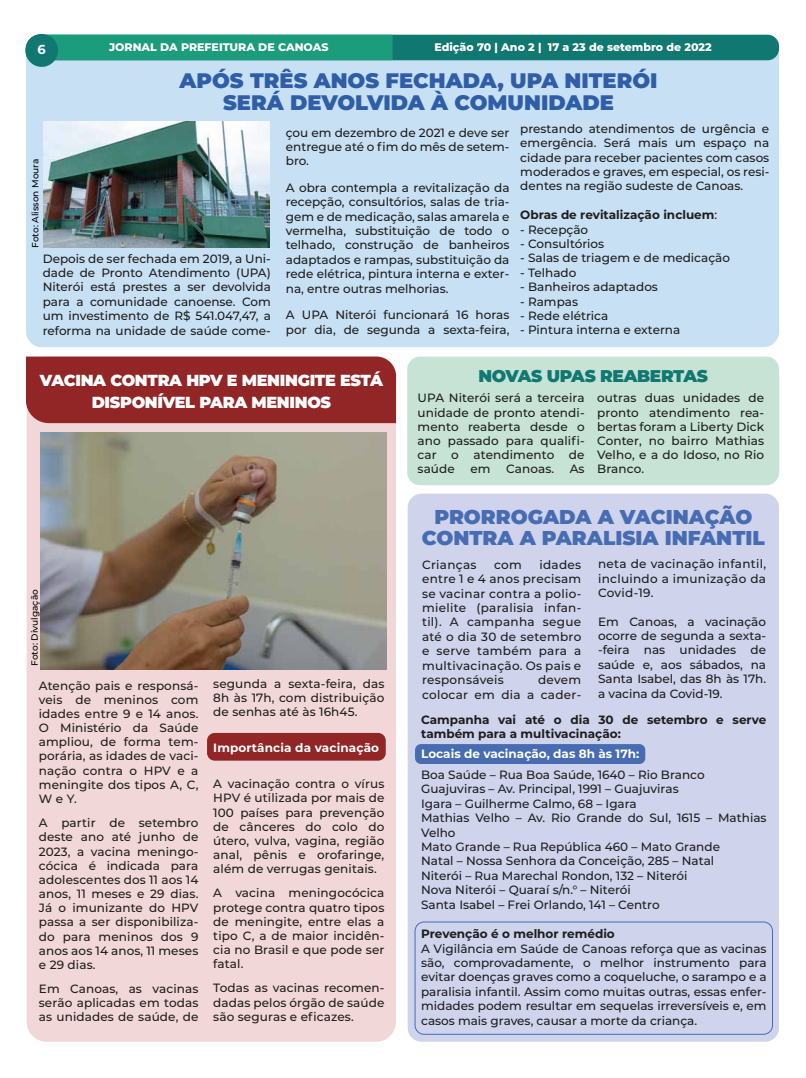
<style>
.page{position:relative;width:806px;height:1078px;background:#fff}
.page>*{position:absolute;margin:0;border:0;box-sizing:border-box;transform-origin:0 0}
.t1{font:900 21px/22px "Montserrat";color:#2f5ea6;text-align:center}
.t2{font:900 20px/21px "Montserrat";color:#476cb1;text-align:center}
.t3{font:900 17px "Montserrat";letter-spacing:-.02em;color:#107871}
.t4{font:900 16px "Montserrat";letter-spacing:-.02em;color:#fff}
.t5{font:700 13px "Montserrat";color:#fff}
.t6{font:500 12px/14.4px "Montserrat";color:#1d1d1b;text-align:justify}
.t7{font:700 12px/14.4px "Montserrat";color:#1d1d1b}
.t8{font:700 12px "Montserrat";letter-spacing:.005em;color:#fff}
.t9{font:500 12px/14.4px "Montserrat";letter-spacing:.025em;color:#1d1d1b;text-align:right}
.t10{font:800 11px "Montserrat";color:#fff}
.t11{font:500 9px "Montserrat";color:#000}
.s1{font-weight:500}
</style>
<div class="page">
<div style="left:26px;top:38px;width:752px;height:309px;background:#c8e0f4;border-radius:16px"></div>
<svg style="left:26px;top:35px;width:752px;height:25px;background:#168975"></svg>
<div style="left:25px;top:34px;width:33px;height:33px;background:#107871;border-radius:50%"></div>
<div style="left:27px;top:356px;width:369px;height:685px;background:#f1d7d7;border-radius:20px"></div>
<div style="left:407px;top:493px;width:371px;height:548px;background:#cfd3ec;border-radius:14px"></div>
<div style="left:407px;top:356px;width:371px;height:129px;background:#c6e3d5;border-radius:13px"></div>
<div style="left:26px;top:356px;width:370px;height:67px;background:#922526"></div>
<img style="left:43px;top:121px;width:226px;height:126px">
<div style="left:207px;top:732px;width:178px;height:28px;background:#922526;border-radius:8px"></div>
<div style="left:415px;top:744px;width:230px;height:19px;background:#476cb1;border-radius:6px"></div>
<div style="left:414px;top:921px;width:358px;height:113px;border:1px solid #476cb1;border-radius:9px"></div>
<img style="left:40px;top:433px;width:346px;height:236px">
<p class="t5" style="left:38px;top:40px;width:10px">6</p>
<p class="t10" style="left:109px;top:39px;width:221px">JORNAL DA PREFEITURA DE CANOAS</p>
<p class="t10" style="left:434px;top:39px;width:278px">Edição 70 | Ano 2 | 17 a 23 de setembro de 2022</p>
<h1 class="t1" style="left:179px;top:68px;width:479px">APÓS TRÊS ANOS FECHADA, UPA NITERÓI<br>SERÁ DEVOLVIDA À COMUNIDADE</h1>
<p class="t11" style="left:29px;top:248px;width:91px;rotate:-90deg">Foto: Alisson Moura</p>
<p class="t6" style="left:43px;top:250px;width:229px">Depois de ser fechada em 2019, a Uni&shy;dade de Pronto Atendimento (UPA)<br>Niterói está prestes a ser devolvida para a comunidade canoense. Com um investimento de R$ 541.047,47, a reforma na unidade de saúde come-</p>
<p class="t6" style="left:286px;top:125px;width:225px">çou em dezembro de 2021 e deve ser entregue até o fim do mês de setem&shy;bro.</p>
<p class="t6" style="left:286px;top:180px;width:225px">A obra contempla a revitalização da recepção, consultórios, salas de tria&shy;gem e de medicação, salas amarela e vermelha, substituição de todo o telhado, construção de banheiros adaptados e rampas, substituição da rede elétrica, pintura interna e exter&shy;na, entre outras melhorias.</p>
<p class="t6" style="left:286px;top:307px;width:225px">A UPA Niterói funcionará 16 horas por dia, de segunda a sexta-feira,</p>
<p class="t6" style="left:520px;top:121px;width:250px">prestando atendimentos de urgência e emergência. Será mais um espaço na cidade para receber pacientes com casos moderados e graves, em especial, os resi&shy;dentes na região sudeste de Canoas.</p>
<p class="t7" style="left:520px;top:207px;width:198px">Obras de revitalização incluem<span class="s1">:</span></p>
<p class="t6" style="left:520px;top:221px;width:69px">- Recepção</p>
<p class="t6" style="left:520px;top:236px;width:85px">- Consultórios</p>
<p class="t6" style="left:520px;top:250px;width:211px">- Salas de triagem e de medicação</p>
<p class="t6" style="left:520px;top:265px;width:58px">- Telhado</p>
<p class="t6" style="left:520px;top:279px;width:139px">- Banheiros adaptados</p>
<p class="t6" style="left:520px;top:293px;width:59px">- Rampas</p>
<p class="t6" style="left:520px;top:308px;width:89px">- Rede elétrica</p>
<p class="t6" style="left:520px;top:322px;width:161px">- Pintura interna e externa</p>
<h3 class="t4" style="left:40px;top:368px;width:344px">VACINA CONTRA HPV E MENINGITE ESTÁ</h3>
<h3 class="t3" style="left:478px;top:363px;width:231px">NOVAS UPAS REABERTAS</h3>
<h3 class="t4" style="left:92px;top:390px;width:241px">DISPONÍVEL PARA MENINOS</h3>
<p class="t6" style="left:417px;top:390px;width:168px">UPA Niterói será a terceira unidade de pronto atendi&shy;mento reaberta desde o ano passado para qualifi&shy;car o atendimento de saúde</p>
<p class="t6" style="left:596px;top:390px;width:168px">outras duas unidades de pronto atendimento rea&shy;bertas foram a Liberty Dick Conter, no bairro Mathias Velho, e a do Idoso, no Rio Branco.</p>
<p class="t6" style="left:470px;top:461px;width:22px">em</p>
<p class="t6" style="left:505px;top:461px;width:50px">Canoas.</p>
<p class="t6" style="left:569px;top:461px;width:16px">As</p>
<p class="t11" style="left:28px;top:665px;width:78px;rotate:-90deg">Foto: Divulgação</p>
<p class="t6" style="left:39px;top:677px;width:161px">Atenção pais e responsá&shy;veis de meninos com idades entre 9 e 14 anos.<br>O Ministério da Saúde ampliou, de forma tem&shy;porária, as idades de vaci&shy;nação contra o HPV e a meningite dos tipos A, C, W e Y.</p>
<p class="t6" style="left:39px;top:815px;width:161px">A partir de setembro deste ano até junho de 2023, a vacina meningo&shy;cócica é indicada para adolescentes dos 11 aos 14 anos, 11 meses e 29 dias.<br>Já o imunizante do HPV passa a ser disponibiliza&shy;do para meninos dos 9 anos aos 14 anos, 11 meses e 29 dias.</p>
<p class="t6" style="left:39px;top:980px;width:161px">Em Canoas, as vacinas serão aplicadas em todas as unidades de saúde, de</p>
<p class="t6" style="left:213px;top:675px;width:172px">segunda a sexta-feira, das 8h às 17h, com distribuição de senhas até às 16h45.</p>
<p class="t8" style="left:213px;top:739px;width:167px">Importância da vacinação</p>
<p class="t6" style="left:213px;top:776px;width:172px">A vacinação contra o vírus HPV é utilizada por mais de 100 países para prevenção de cânceres do colo do útero, vulva, vagina, região anal, pênis e orofaringe, além de verrugas genitais.</p>
<p class="t6" style="left:213px;top:885px;width:172px">A vacina meningocócica protege contra quatro tipos de meningite, entre elas a tipo C, a de maior incidên&shy;cia no Brasil e que pode ser fatal.</p>
<p class="t6" style="left:213px;top:980px;width:172px">Todas as vacinas recomen&shy;dadas pelos órgão de saúde são seguras e eficazes.</p>
<h2 class="t2" style="left:421px;top:505px;width:344px">PRORROGADA A VACINAÇÃO<br>CONTRA A PARALISIA INFANTIL</h2>
<p class="t6" style="left:422px;top:556px;width:161px;text-indent:117px">idades entre 1 e 4 anos precisam se vacinar contra a polio&shy;mielite (paralisia infan&shy;til). A campanha segue até o dia 30 de setembro e serve também para a multivacinação. Os pais e responsáveis</p>
<p class="t9" style="left:422px;top:556px;width:56px">Crianças</p>
<p class="t6" style="left:494px;top:556px;width:29px">com</p>
<p class="t9" style="left:422px;top:672px;width:161px">devem<br>colocar em dia a cader-</p>
<p class="t6" style="left:597px;top:556px;width:169px">neta de vacinação infantil, incluindo a imunização da Covid-19.</p>
<p class="t6" style="left:597px;top:613px;width:169px">Em Canoas, a vacinação ocorre de segunda a sexta--feira nas unidades de saúde e, aos sábados, na Santa Isabel, das 8h às 17h. a vacina da Covid-19.</p>
<p class="t7" style="left:421px;top:711px;width:346px">Campanha vai até o dia 30 de setembro e serve também para a multivacinação:</p>
<p class="t8" style="left:421px;top:745px;width:219px">Locais de vacinação, das 8h às 17h:</p>
<p class="t6" style="left:421px;top:766px;width:346px;text-align:left">Boa Saúde – Rua Boa Saúde, 1640 – Rio Branco Guajuviras – Av. Principal, 1991 – Guajuviras<br>Igara – Guilherme Calmo, 68 – Igara<br>Mathias Velho – Av. Rio Grande do Sul, 1615 – Mathias Velho<br>Mato Grande – Rua República 460 – Mato Grande<br>Natal – Nossa Senhora da Conceição, 285 – Natal<br>Niterói – Rua Marechal Rondon, 132 – Niterói<br>Nova Niterói – Quaraí s/n.° – Niterói<br>Santa Isabel – Frei Orlando, 141 – Centro</p>
<p class="t7" style="left:421px;top:925px;width:195px">Prevenção é o melhor remédio</p>
<p class="t6" style="left:421px;top:940px;width:347px">A Vigilância em Saúde de Canoas reforça que as vacinas são, comprovadamente, o melhor instrumento para evitar doenças graves como a coqueluche, o sarampo e a paralisia infantil. Assim como muitas outras, essas enfer&shy;midades podem resultar em sequelas irreversíveis e, em casos mais graves, causar a morte da criança.</p>
</div>
